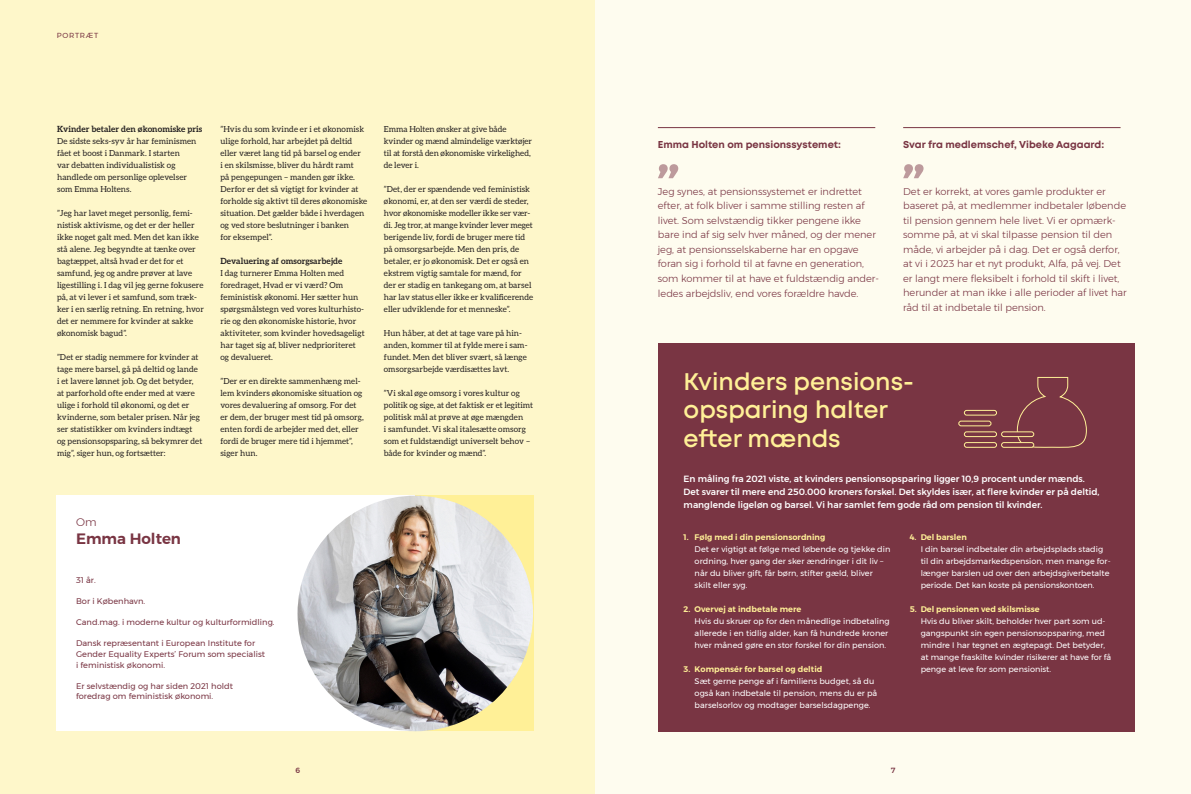
<style>
.page{position:relative;width:1191px;height:794px;background:#fff}
.page>*{position:absolute;margin:0;border:0;box-sizing:border-box;transform-origin:0 0}
.Brød{font:600 24px/28.7px "Mont";color:#fff097}
.Manchet{font:600 15px "Montserrat";color:#793543}
.Manchet-2{font:300 11px "Montserrat";color:#793543}
.Brød-2{font:700 10px "Mont";color:#793543}
.Citat{font:300 9.8px/14.5px "Montserrat";color:#793543}
.Brød-3{font:500 9px/13px "Montserrat";color:#fff}
.Mellemrubrik{font:700 8.5px "Aleo";letter-spacing:.005em;color:#231f20}
.Brød-4{font:8.3px/12px "Aleo";letter-spacing:.005em;color:#231f20}
.t1{font:8.2px/10.7px "Montserrat";letter-spacing:.005em;color:#793543}
.Brød-5{font:8.1px/12px "Montserrat";color:#fff}
.Brød-6{font:600 8.1px "Montserrat";letter-spacing:.005em;color:#fff097}
.t2{font:500 7.5px "Montserrat";color:#793543}
.Sidehoved{font:7.3px "Montserrat";letter-spacing:.1em;color:#793543}
</style>
<div class="page">
<div style="left:0;top:0;width:595px;height:794px;background:#fef7ca"></div>
<div style="left:595px;top:0;width:596px;height:794px;background:#fefcef"></div>
<div style="left:658px;top:343px;width:476px;height:389px;background:#793543"></div>
<div style="left:57px;top:495px;width:358px;height:236px;background:#fff"></div>
<div style="left:415px;top:495px;width:118px;height:236px;background:#fff097"></div>
<svg style="left:658px;top:164px;width:20px;height:14px"></svg>
<svg style="left:903px;top:164px;width:20px;height:14px"></svg>
<img style="left:297px;top:495px;width:236px;height:236px;border-radius:118px">
<hr style="left:658px;top:127px;width:217px;height:1px;background:#793543">
<hr style="left:903px;top:127px;width:217px;height:1px;background:#793543">
<svg style="left:1016px;top:377px;width:71px;height:71px"></svg>
<div style="left:958px;top:421px;width:33px;height:5px;border:1px solid #fff097;border-radius:2px"></div>
<div style="left:964px;top:410px;width:33px;height:5px;border:1px solid #fff097;border-radius:2px"></div>
<div style="left:964px;top:431px;width:33px;height:6px;border:1px solid #fff097;border-radius:2px"></div>
<div style="left:964px;top:442px;width:33px;height:6px;border:1px solid #fff097;border-radius:2px"></div>
<div style="left:1001px;top:442px;width:32px;height:5px;background:#793543;border-radius:2px"></div>
<div style="left:1001px;top:442px;width:33px;height:6px;border:1px solid #fff097;border-radius:2px"></div>
<hr style="left:1001px;top:432px;width:32px;height:4px;background:#793543;border-radius:2px">
<div style="left:1001px;top:431px;width:33px;height:6px;border:1px solid #fff097;border-radius:2px"></div>
<p class="Sidehoved" style="left:57px;top:30px;width:43px">PORTRÆT</p>
<p class="Mellemrubrik" style="left:57px;top:124px;width:147px">Kvinder betaler den økonomiske pris</p>
<p class="Brød-4" style="left:57px;top:135px;width:141px">De sidste seks-syv år har feminismen fået et boost i Danmark. I starten<br>var debatten individualistisk og handlede om personlige oplevelser som Emma Holtens.</p>
<p class="Brød-4" style="left:57px;top:207px;width:148px">”Jeg har lavet meget personlig, femi&shy;nistisk aktivisme, og det er der heller ikke noget galt med. Men det kan ikke stå alene. Jeg begyndte at tænke over bagtæppet, altså hvad er det for et samfund, jeg og andre prøver at lave ligestilling i. I dag vil jeg gerne fokusere på, at vi lever i et samfund, som træk&shy;ker i en særlig retning. En retning, hvor det er nemmere for kvinder at sakke økonomisk bagud”.</p>
<p class="Brød-4" style="left:57px;top:351px;width:147px">”Det er stadig nemmere for kvinder at tage mere barsel, gå på deltid og lande<br>i et lavere lønnet job. Og det betyder, at parforhold ofte ender med at være ulige i forhold til økonomi, og det er kvinderne, som betaler prisen. Når jeg ser statistikker om kvinders indtægt og pensionsopsparing, så bekymrer det mig”, siger hun, og fortsætter:</p>
<p class="Brød-4" style="left:220px;top:123px;width:148px">”Hvis du som kvinde er i et økonomisk ulige forhold, har arbejdet på deltid eller været lang tid på barsel og ender<br>i en skilsmisse, bliver du hårdt ramt<br>på pengepungen – manden gør ikke.<br>Derfor er det så vigtigt for kvinder at forholde sig aktivt til deres økonomiske situation. Det gælder både i hverdagen og ved store beslutninger i banken<br>for eksempel”.</p>
<p class="Mellemrubrik" style="left:220px;top:256px;width:123px">Devaluering af omsorgsarbejde</p>
<p class="Brød-4" style="left:220px;top:267px;width:146px">I dag turnerer Emma Holten med foredraget, Hvad er vi værd? Om feministisk økonomi. Her sætter hun spørgsmålstegn ved vores kulturhisto&shy;rie og den økonomiske historie, hvor aktiviteter, som kvinder hovedsageligt har taget sig af, bliver nedprioriteret og devalueret.</p>
<p class="Brød-4" style="left:220px;top:375px;width:145px">”Der er en direkte sammenhæng mel&shy;lem kvinders økonomiske situation og vores devaluering af omsorg. For det er dem, der bruger mest tid på omsorg, enten fordi de arbejder med det, eller fordi de bruger mere tid i hjemmet”, siger hun.</p>
<p class="Brød-4" style="left:384px;top:123px;width:150px">Emma Holten ønsker at give både kvinder og mænd almindelige værktøjer til at forstå den økonomiske virkelighed, de lever i.</p>
<p class="Brød-4" style="left:384px;top:183px;width:151px">”Det, der er spændende ved feministisk økonomi, er, at den ser værdi de steder, hvor økonomiske modeller ikke ser vær&shy;di. Jeg tror, at mange kvinder lever meget berigende liv, fordi de bruger mere tid på omsorgsarbejde. Men den pris, de betaler, er jo økonomisk. Det er også en ekstrem vigtig samtale for mænd, for der er stadig en tankegang om, at barsel har lav status eller ikke er kvalificerende eller udviklende for et menneske”.</p>
<p class="Brød-4" style="left:384px;top:327px;width:145px">Hun håber, at det at tage vare på hin&shy;anden, kommer til at fylde mere i sam&shy;fundet. Men det bliver svært, så længe omsorgsarbejde værdisættes lavt.</p>
<p class="Brød-4" style="left:384px;top:387px;width:151px">”Vi skal øge omsorg i vores kultur og politik og sige, at det faktisk er et legitimt politisk mål at prøve at øge mængden<br>i samfundet. Vi skal italesætte omsorg som et fuldstændigt universelt behov – både for kvinder og mænd”.</p>
<p class="Manchet-2" style="left:76px;top:513px;width:22px">Om</p>
<p class="Manchet" style="left:76px;top:526px;width:106px">Emma Holten</p>
<p class="t1" style="left:76px;top:575px;width:21px">31 år.</p>
<p class="t1" style="left:76px;top:596px;width:71px">Bor i København.</p>
<p class="t1" style="left:76px;top:617px;width:200px">Cand.mag. i moderne kultur og kulturformidling.</p>
<p class="t1" style="left:76px;top:638px;width:191px">Dansk repræsentant i European Institute for<br>Gender Equality Experts’ Forum som specialist i feministisk økonomi.</p>
<p class="t1" style="left:76px;top:680px;width:159px">Er selvstændig og har siden 2021 holdt foredrag om feministisk økonomi.</p>
<p class="Brød-2" style="left:658px;top:138px;width:185px">Emma Holten om pensionssystemet:</p>
<p class="Citat" style="left:658px;top:184px;width:223px">Jeg synes, at pensionssystemet er indrettet efter, at folk bliver i samme stilling resten af livet. Som selvstændig tikker pengene ikke bare ind af sig selv hver måned, og der mener jeg, at pensionsselskaberne har en opgave foran sig i forhold til at favne en generation, som kommer til at have et fuldstændig ander&shy;ledes arbejdsliv, end vores forældre havde.</p>
<p class="Brød-2" style="left:903px;top:138px;width:202px">Svar fra medlemschef, Vibeke Aagaard:</p>
<p class="Citat" style="left:903px;top:184px;width:225px">Det er korrekt, at vores gamle produkter er baseret på, at medlemmer indbetaler løbende til pension gennem hele livet. Vi er opmærk&shy;somme på, at vi skal tilpasse pension til den måde, vi arbejder på i dag. Det er også derfor, at vi i 2023 har et nyt produkt, Alfa, på vej. Det er langt mere fleksibelt i forhold til skift i livet, herunder at man ikke i alle perioder af livet har råd til at indbetale til pension.</p>
<p class="Brød" style="left:683px;top:367px;width:232px">Kvinders pensions&shy;opsparing halter efter mænds</p>
<p class="Brød-3" style="left:683px;top:472px;width:417px">En måling fra 2021 viste, at kvinders pensionsopsparing ligger 10,9 procent under mænds.<br>Det svarer til mere end 250.000 kroners forskel. Det skyldes især, at flere kvinder er på deltid, manglende ligeløn og barsel. Vi har samlet fem gode råd om pension til kvinder.</p>
<p class="Brød-6" style="left:683px;top:531px;width:143px">1. Følg med i din pensionsordning</p>
<p class="Brød-5" style="left:694px;top:543px;width:197px">Det er vigtigt at følge med løbende og tjekke din ordning, hver gang der sker ændringer i dit liv – når du bliver gift, får børn, stifter gæld, bliver skilt eller syg.</p>
<p class="Brød-6" style="left:683px;top:603px;width:119px">2. Overvej at indbetale mere</p>
<p class="Brød-5" style="left:694px;top:615px;width:197px">Hvis du skruer op for den månedlige indbetaling allerede i en tidlig alder, kan få hundrede kroner hver måned gøre en stor forskel for din pension.</p>
<p class="Brød-6" style="left:683px;top:663px;width:140px">3. Kompensér for barsel og deltid</p>
<p class="Brød-5" style="left:694px;top:675px;width:184px">Sæt gerne penge af i familiens budget, så du også kan indbetale til pension, mens du er på barselsorlov og modtager barselsdagpenge.</p>
<p class="Brød-6" style="left:909px;top:531px;width:59px">4. Del barslen</p>
<p class="Brød-5" style="left:920px;top:543px;width:191px">I din barsel indbetaler din arbejdsplads stadig til din arbejdsmarkedspension, men mange for&shy;længer barslen ud over den arbejdsgiverbetalte periode. Det kan koste på pensionskontoen.</p>
<p class="Brød-6" style="left:909px;top:603px;width:131px">5. Del pensionen ved skilsmisse</p>
<p class="Brød-5" style="left:920px;top:615px;width:192px">Hvis du bliver skilt, beholder hver part som ud&shy;gangspunkt sin egen pensionsopsparing, med mindre I har tegnet en ægtepagt. Det betyder, at mange fraskilte kvinder risikerer at have for få penge at leve for som pensionist.</p>
<p class="t2" style="left:295px;top:764px;width:6px">6</p>
<p class="t2" style="left:891px;top:764px;width:6px">7</p>
</div>
